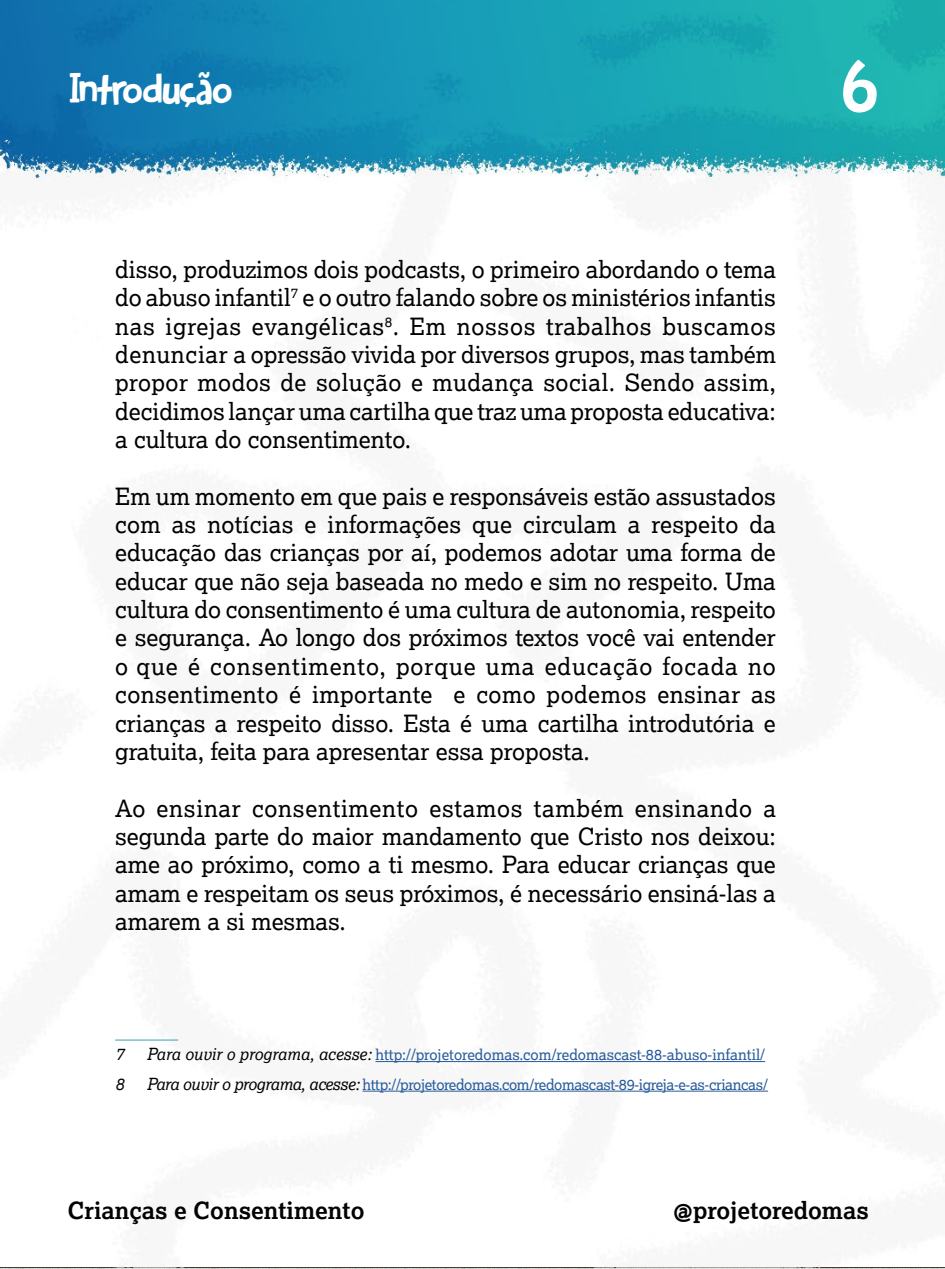
<style>
.page{position:relative;width:945px;height:1269px;background:#fff}
.page>*{position:absolute;margin:0;border:0;box-sizing:border-box;transform-origin:0 0}
.t1{font:65.62px "DK Hobgoblin";color:#fff}
.t2{font:38.5px "DK Hobgoblin";letter-spacing:-.055em;color:#fff}
.t3{font:23.62px/28.3px "Lexia";color:#000;text-align:justify}
.t4{font:700 23.62px "Lexia";color:#010202}
.t5{font:italic 16.62px "Lexia";color:#000}
.t6{font:14.88px "Lexia";letter-spacing:-.025em;color:#275b9b}
.t7{font:14.88px "Lexia";color:#275b9b}
.s1{font-style:italic;font-size:16.62px;color:#000}
</style>
<div class="page">
<img style="left:0;top:0;width:945px;height:1269px">
<hr style="left:115px;top:1039px;width:63px;height:1px;background:#38a3a5">
<hr style="left:375px;top:1061px;width:390px;height:1px;background:#275b9b">
<hr style="left:363px;top:1090px;width:405px;height:1px;background:#275b9b">
<h2 class="t2" style="left:69px;top:62px;width:166px">Introdução</h2>
<p class="t3" style="left:115px;top:254px;width:662px">disso, produzimos dois podcasts, o primeiro abordando o tema do abuso infantil<sup>7</sup> e o outro falando sobre os ministérios infantis nas igrejas evangélicas<sup>8</sup>. Em nossos trabalhos buscamos denunciar a opressão vivida por diversos grupos, mas também propor modos de solução e mudança social. Sendo assim, decidimos lançar uma cartilha que traz uma proposta educativa: a cultura do consentimento.</p>
<p class="t3" style="left:115px;top:481px;width:662px">Em um momento em que pais e responsáveis estão assustados com as notícias e informações que circulam a respeito da educação das crianças por aí, podemos adotar uma forma de educar que não seja baseada no medo e sim no respeito. Uma cultura do consentimento é uma cultura de autonomia, respeito e segurança. Ao longo dos próximos textos você vai entender o que é consentimento, porque uma educação focada no consentimento é importante e como podemos ensinar as crianças a respeito disso. Esta é uma cartilha introdutória e gratuita, feita para apresentar essa proposta.</p>
<p class="t3" style="left:115px;top:793px;width:662px">Ao ensinar consentimento estamos também ensinando a segunda parte do maior mandamento que Cristo nos deixou: ame ao próximo, como a ti mesmo. Para educar crianças que amam e respeitam os seus próximos, é necessário ensiná-las a amarem a si mesmas.</p>
<p class="t5" style="left:115px;top:1043px;width:11px">7</p>
<p class="t7" style="left:147px;top:1045px;width:620px"><span class="s1">Para ouvir o programa, acesse:</span> http://projetoredomas.com/redomascast-88-abuso-infantil/</p>
<p class="t5" style="left:115px;top:1073px;width:11px">8</p>
<p class="t6" style="left:147px;top:1075px;width:623px"><span class="s1">Para ouvir o programa, acesse:</span> http://projetoredomas.com/redomascast-89-igreja-e-as-criancas/</p>
<h1 class="t1" style="left:841px;top:37px;width:39px">6</h1>
<p class="t4" style="left:67px;top:1196px;width:299px">Crianças e Consentimento</p>
<p class="t4" style="left:673px;top:1196px;width:197px">@projetoredomas</p>
</div>
